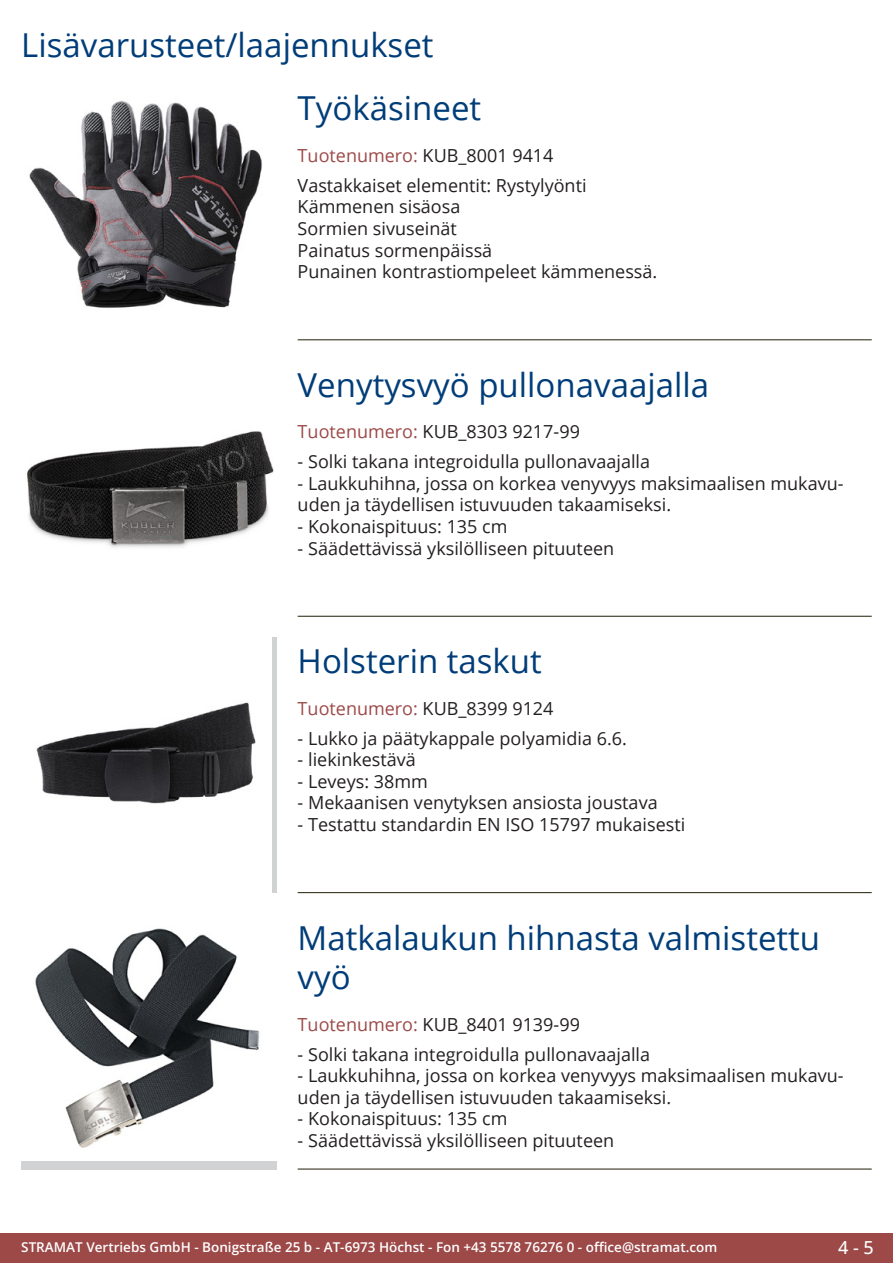
<style>
.page{position:relative;width:893px;height:1263px;background:#fff}
.page>*{position:absolute;margin:0;border:0;box-sizing:border-box;transform-origin:0 0}
.Produkttitel{font:33px/39.6px "Open Sans";color:#003d78}
.RastTitel{font:33px "Open Sans";color:#003d78}
.Beschreibung_Text{font:18px/21.6px "Open Sans";color:#231f20}
.TechDaten_Überschrif{font:18px "Open Sans";color:#231f20}
.TechDaten_Überschrif-2{font:18px "Open Sans";color:#9c4948}
.t1{font:500 18px "Open Sans";color:#fff}
.t2{font:600 13.5px "Open Sans";color:#fff}
.s1{color:#231f20}
.s2{color:#9c4948}
</style>
<div class="page">
<div style="left:0;top:1233px;width:893px;height:30px;background:#9c4948"></div>
<hr style="left:298px;top:340px;width:574px;height:1px;background:#201d08">
<hr style="left:298px;top:616px;width:574px;height:1px;background:#201d08">
<hr style="left:298px;top:892px;width:574px;height:1px;background:#201d08">
<hr style="left:298px;top:1169px;width:574px;height:1px;background:#201d08">
<img style="left:29px;top:100px;width:233px;height:208px">
<img style="left:27px;top:431px;width:247px;height:117px">
<img style="left:36px;top:702px;width:220px;height:102px">
<div style="left:21px;top:914px;width:255px;height:255px;background:#d1d2d4"></div>
<img style="left:21px;top:914px;width:255px;height:246px">
<p class="RastTitel" style="left:21px;top:22px;width:414px">Lisävarusteet/laajennukset</p>
<p class="Produkttitel" style="left:298px;top:88px;width:185px">Työkäsineet</p>
<p class="TechDaten_Überschrif-2" style="left:298px;top:143px;width:257px">Tuotenumero: <span class="s1">KUB_8001 9414</span></p>
<p class="Beschreibung_Text" style="left:298px;top:174px;width:361px">Vastakkaiset elementit: Rystylyönti<br>Kämmenen sisäosa<br>Sormien sivuseinät<br>Painatus sormenpäissä<br>Punainen kontrastiompeleet kämmenessä.</p>
<p class="Produkttitel" style="left:298px;top:364px;width:413px">Venytysvyö pullonavaajalla</p>
<p class="TechDaten_Überschrif" style="left:298px;top:420px;width:284px"><span class="s2">Tuotenumero:</span> KUB_8303 9217-99</p>
<p class="Beschreibung_Text" style="left:298px;top:450px;width:354px">- Solki takana integroidulla pullonavaajalla</p>
<p class="Beschreibung_Text" style="left:298px;top:472px;width:546px">- Laukkuhihna, jossa on korkea venyvyys maksimaalisen mukavu&shy;uden ja täydellisen istuvuuden takaamiseksi.</p>
<p class="Beschreibung_Text" style="left:298px;top:515px;width:211px">- Kokonaispituus: 135 cm</p>
<p class="Beschreibung_Text" style="left:298px;top:537px;width:318px">- Säädettävissä yksilölliseen pituuteen</p>
<p class="Produkttitel" style="left:298px;top:640px;width:246px">Holsterin taskut</p>
<p class="TechDaten_Überschrif-2" style="left:298px;top:696px;width:257px">Tuotenumero: <span class="s1">KUB_8399 9124</span></p>
<p class="Beschreibung_Text" style="left:298px;top:727px;width:331px">- Lukko ja päätykappale polyamidia 6.6.</p>
<p class="Beschreibung_Text" style="left:298px;top:748px;width:120px">- liekinkestävä</p>
<p class="Beschreibung_Text" style="left:298px;top:770px;width:132px">- Leveys: 38mm</p>
<p class="Beschreibung_Text" style="left:298px;top:792px;width:361px">- Mekaanisen venytyksen ansiosta joustava</p>
<p class="Beschreibung_Text" style="left:298px;top:813px;width:389px">- Testattu standardin EN ISO 15797 mukaisesti</p>
<p class="Produkttitel" style="left:298px;top:917px;width:524px">Matkalaukun hihnasta valmistettu vyö</p>
<p class="TechDaten_Überschrif" style="left:298px;top:1012px;width:284px"><span class="s2">Tuotenumero:</span> KUB_8401 9139-99</p>
<p class="Beschreibung_Text" style="left:298px;top:1043px;width:354px">- Solki takana integroidulla pullonavaajalla</p>
<p class="Beschreibung_Text" style="left:298px;top:1064px;width:546px">- Laukkuhihna, jossa on korkea venyvyys maksimaalisen mukavu&shy;uden ja täydellisen istuvuuden takaamiseksi.</p>
<p class="Beschreibung_Text" style="left:298px;top:1107px;width:211px">- Kokonaispituus: 135 cm</p>
<p class="Beschreibung_Text" style="left:298px;top:1129px;width:318px">- Säädettävissä yksilölliseen pituuteen</p>
<p class="t2" style="left:21px;top:1238px;width:698px">STRAMAT Vertriebs GmbH - Bonigstraße 25 b - AT-6973 Höchst - Fon +43 5578 76276 0 - office@stramat.com</p>
<p class="t1" style="left:838px;top:1234px;width:37px">4 - 5</p>
</div>
